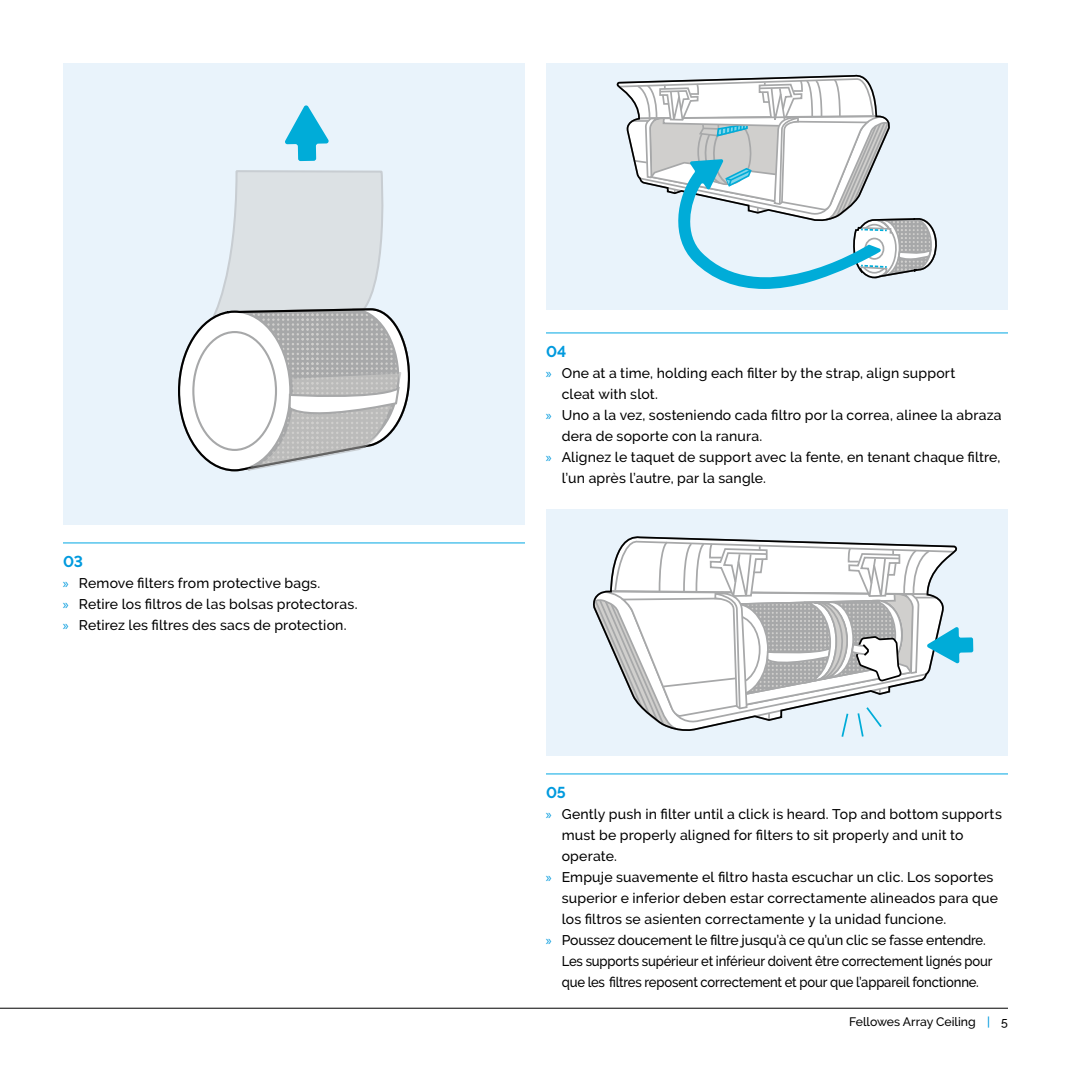
<style>
.page{position:relative;width:1071px;height:1071px;background:#fff}
.page>*{position:absolute;margin:0;border:0;box-sizing:border-box;transform-origin:0 0}
.t1{font:700 15.75px "Raleway";color:#009ade}
.t2{font:500 14px/21px "Raleway";letter-spacing:.01em;color:#000}
.t3{font:500 14px "Raleway";letter-spacing:-.01em;color:#000;scale:.93 1}
.t4{font:500 14px "Raleway";letter-spacing:-.01em;color:#000}
.t5{font:500 12.25px "Raleway";color:#000}
.s1{font-family:"Myriad Pro";font-weight:400;color:#009ade}
.s2{color:#009ade}
</style>
<div class="page">
<div style="left:63px;top:63px;width:462px;height:462px;background:#e9f3fb"></div>
<div style="left:546px;top:63px;width:462px;height:247px;background:#e9f3fb"></div>
<div style="left:546px;top:509px;width:462px;height:247px;background:#e9f3fb"></div>
<svg style="left:285px;top:105px;width:44px;height:56px"></svg>
<svg style="left:178px;top:170px;width:232px;height:302px"></svg>
<svg style="left:616px;top:74px;width:321px;height:215px"></svg>
<svg style="left:593px;top:536px;width:380px;height:201px"></svg>
<hr style="left:0;top:1008px;width:1008px;height:1px;background:#000">
<hr style="left:546px;top:332px;width:462px;height:1px;background:#00a7e3">
<hr style="left:546px;top:774px;width:462px;height:1px;background:#00a7e3">
<hr style="left:63px;top:542px;width:462px;height:1px;background:#00a7e3">
<p class="t1" style="left:63px;top:552px;width:21px">03</p>
<p class="t2" style="left:63px;top:573px;width:296px"><span class="s1">»</span> Remove filters from protective bags.<br><span class="s1">»</span> Retire los filtros de las bolsas protectoras. <span class="s1">»</span> Retirez les filtres des sacs de protection.</p>
<p class="t1" style="left:546px;top:342px;width:22px">04</p>
<p class="t2" style="left:546px;top:363px;width:411px"><span class="s1">»</span> One at a time, holding each filter by the strap, align support</p>
<p class="t2" style="left:562px;top:384px;width:98px">cleat with slot.</p>
<p class="t2" style="left:546px;top:405px;width:457px"><span class="s1">»</span> Uno a la vez, sosteniendo cada filtro por la correa, alinee la abraza</p>
<p class="t2" style="left:562px;top:426px;width:202px">dera de soporte con la ranura.</p>
<p class="t2" style="left:546px;top:447px;width:456px"><span class="s1">»</span> Alignez le taquet de support avec la fente, en tenant chaque filtre,</p>
<p class="t2" style="left:562px;top:468px;width:206px">l’un après l’autre, par la sangle.</p>
<p class="t1" style="left:546px;top:783px;width:21px">05</p>
<p class="t2" style="left:546px;top:804px;width:457px"><span class="s1">»</span> Gently push in filter until a click is heard. Top and bottom supports</p>
<p class="t2" style="left:562px;top:825px;width:403px">must be properly aligned for filters to sit properly and unit to</p>
<p class="t2" style="left:562px;top:846px;width:57px">operate.</p>
<p class="t2" style="left:546px;top:867px;width:449px"><span class="s1">»</span> Empuje suavemente el filtro hasta escuchar un clic. Los soportes</p>
<p class="t2" style="left:562px;top:888px;width:438px">superior e inferior deben estar correctamente alineados para que</p>
<p class="t2" style="left:562px;top:909px;width:386px">los filtros se asienten correctamente y la unidad funcione.</p>
<p class="t4" style="left:546px;top:932px;width:441px"><span class="s1">»</span> Poussez doucement le filtre jusqu’à ce qu’un clic se fasse entendre.</p>
<p class="t3" style="left:562px;top:953px;width:465px">Les supports supérieur et inférieur doivent être correctement lignés pour</p>
<p class="t3" style="left:562px;top:974px;width:450px">que les filtres reposent correctement et pour que l’appareil fonctionne.</p>
<p class="t5" style="left:849px;top:1014px;width:160px">Fellowes Array Ceiling <span class="s2">|</span> 5</p>
</div>
